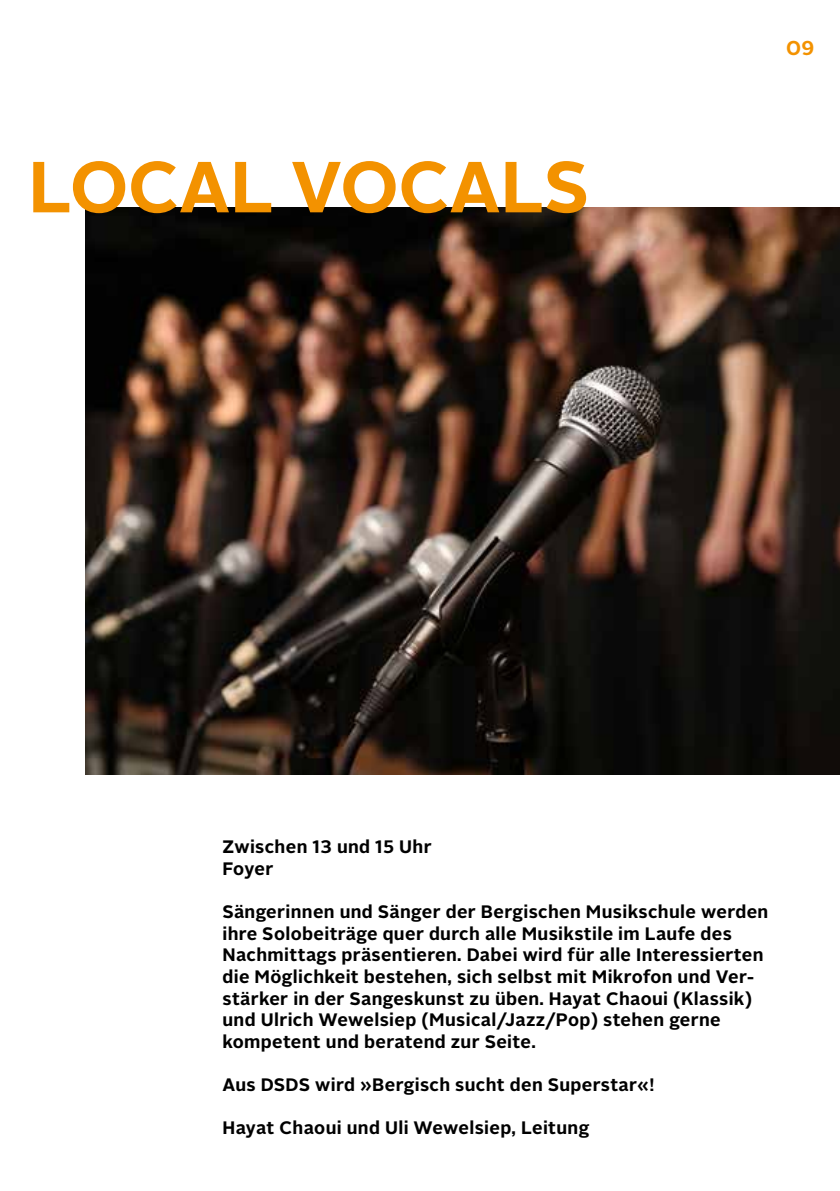
<style>
.page{position:relative;width:840px;height:1191px;background:#fff}
.page>*{position:absolute;margin:0;border:0;box-sizing:border-box;transform-origin:0 0}
.t1{font:700 72px "Alright Sans";color:#f39200}
.t2{font:700 20px "Alright Sans";color:#f39200}
.t3{font:700 18px/21.6px "Alright Sans";letter-spacing:.02em;color:#000}
</style>
<div class="page">
<img style="left:85px;top:207px;width:754px;height:567px">
<h1 class="t1" style="left:28px;top:137px;width:562px">LOCAL VOCALS</h1>
<p class="t2" style="left:785px;top:34px;width:30px">09</p>
<p class="t3" style="left:222px;top:836px;width:211px">Zwischen 13 und 15 Uhr<br>Foyer</p>
<p class="t3" style="left:222px;top:901px;width:547px">Sängerinnen und Sänger der Bergischen Musikschule werden ihre Solobeiträge quer durch alle Musikstile im Laufe des Nachmittags präsentieren. Dabei wird für alle Interessierten die Möglichkeit bestehen, sich selbst mit Mikrofon und Ver&shy;stärker in der Sangeskunst zu üben. Hayat Chaoui (Klassik) und Ulrich Wewelsiep (Musical/Jazz/Pop) stehen gerne kompetent und beratend zur Seite.</p>
<p class="t3" style="left:222px;top:1074px;width:433px">Aus DSDS wird »Bergisch sucht den Superstar«!</p>
<p class="t3" style="left:222px;top:1117px;width:368px">Hayat Chaoui und Uli Wewelsiep, Leitung</p>
</div>
